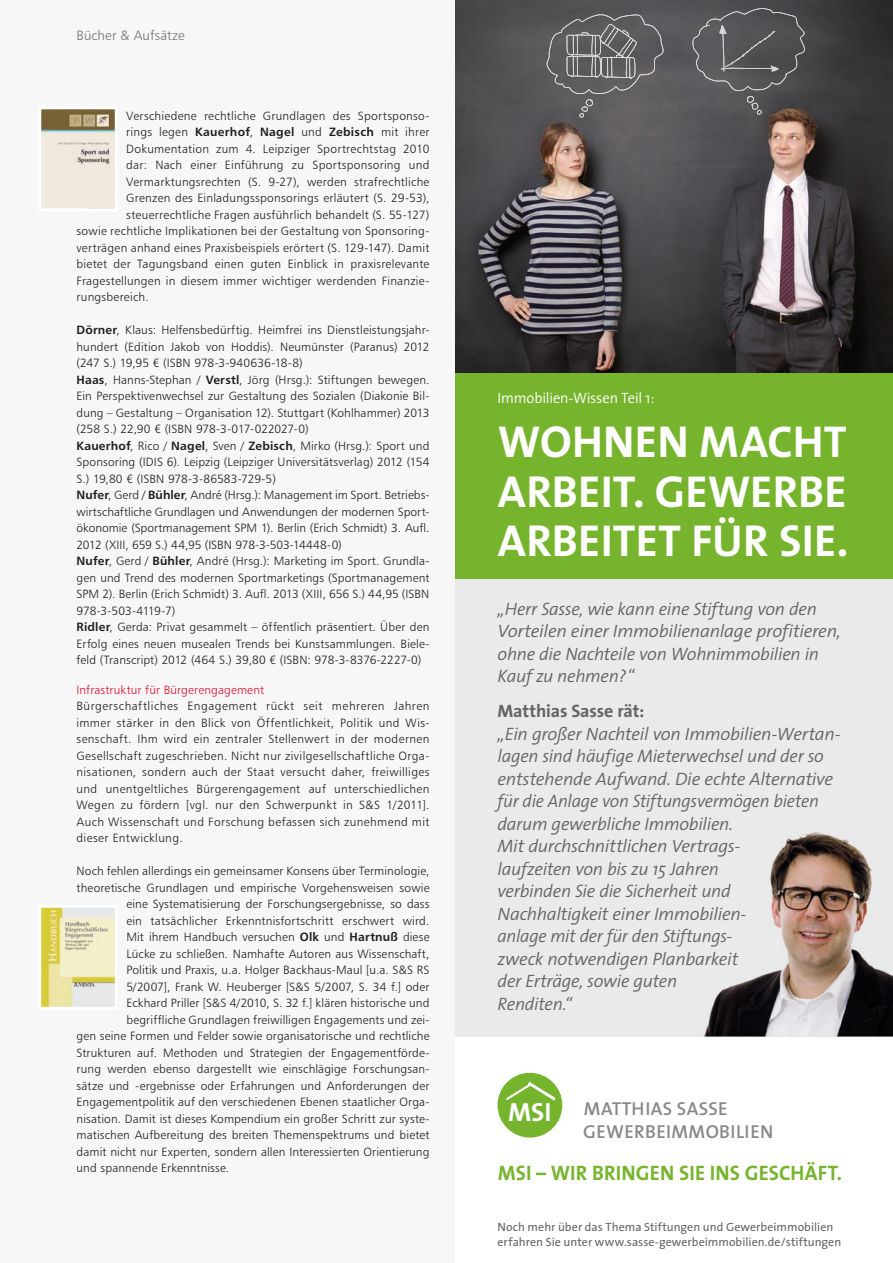
<style>
.page{position:relative;width:893px;height:1263px;background:#f8f7f7}
.page>*{position:absolute;margin:0;border:0;box-sizing:border-box;transform-origin:0 0}
.t1{font:45px/49.5px "The Sans Bold Caps";letter-spacing:.005em;color:#fff;text-align:justify}
.t2{font:700 21px "The Sans";letter-spacing:.01em;color:#77b42e}
.t3{font:600 18.75px/22.8px "The Sans";letter-spacing:.02em;color:#898988}
.t4{font:italic 300 18px/22.5px "The Sans";letter-spacing:-.015em;color:#646463}
.t5{font:700 18px "The Sans";letter-spacing:-.01em;color:#646463}
.t6{font:300 15px "The Sans";letter-spacing:-.01em;color:#fff}
.t7{font:13.5px "Humanist 777 BT Light B";letter-spacing:.01em;color:#71706f}
.t8{font:12px/16.5px "Humanist 777 BT Light B";letter-spacing:.015em;color:#1c1c1b}
.t9{font:12px/14.2px "The Sans";letter-spacing:.005em;color:#646463}
.t10{font:12px "Humanist 777 BT Light B";letter-spacing:.01em;color:#dd0d2f}
.s1{font-family:"Humanist 777 BT Bold B"}
.s2{font-weight:700;font-size:26.4px;color:#fff}
</style>
<div class="page">
<img style="left:42px;top:110px;width:72px;height:97px">
<div style="left:38px;top:106px;width:80px;height:105px;border:3px solid #fff"></div>
<img style="left:42px;top:909px;width:72px;height:97px">
<div style="left:38px;top:905px;width:80px;height:105px;border:3px solid #fff"></div>
<div style="left:455px;top:0;width:438px;height:1263px;background:#fff"></div>
<div style="left:455px;top:444px;width:438px;height:592px;background:#eaeaea"></div>
<img style="left:455px;top:0;width:438px;height:374px">
<div style="left:497px;top:1073px;width:65px;height:64px;background:#77b42e;border-radius:50%"></div>
<svg style="left:504px;top:1079px;width:55px;height:22px"></svg>
<img style="left:704px;top:831px;width:189px;height:205px">
<div style="left:455px;top:374px;width:438px;height:205px;background:#77b42e"></div>
<img style="left:547px;top:14px;width:116px;height:79px">
<img style="left:567px;top:35px;width:33px;height:7px">
<svg style="left:581px;top:32px;width:8px;height:3px"></svg>
<img style="left:604px;top:58px;width:31px;height:20px">
<img style="left:600px;top:24px;width:37px;height:34px">
<svg style="left:622px;top:30px;width:7px;height:6px"></svg>
<img style="left:567px;top:42px;width:37px;height:36px">
<img style="left:579px;top:99px;width:14px;height:18px">
<img style="left:692px;top:8px;width:113px;height:83px">
<img style="left:719px;top:25px;width:60px;height:47px">
<img style="left:725px;top:31px;width:50px;height:36px">
<img style="left:731px;top:31px;width:43px;height:32px">
<img style="left:747px;top:96px;width:15px;height:19px">
<p class="t7" style="left:77px;top:27px;width:110px">Bücher &amp; Aufsätze</p>
<p class="t8" style="left:126px;top:107px;width:305px">Verschiedene rechtliche Grundlagen des Sportsponso-</p>
<p class="t8" style="left:126px;top:123px;width:305px">rings legen <span class="s1">Kauerhof</span>, <span class="s1">Nagel</span> und <span class="s1">Zebisch</span> mit ihrer</p>
<p class="t8" style="left:126px;top:140px;width:305px">Dokumentation zum 4. Leipziger Sportrechtstag 2010</p>
<p class="t8" style="left:126px;top:156px;width:305px">dar: Nach einer Einführung zu Sportsponsoring und</p>
<p class="t8" style="left:126px;top:173px;width:305px">Vermarktungsrechten (S. 9-27), werden strafrechtliche</p>
<p class="t8" style="left:126px;top:189px;width:305px">Grenzen des Einladungssponsorings erläutert (S. 29-53),</p>
<p class="t8" style="left:126px;top:206px;width:305px">steuerrechtliche Fragen ausführlich behandelt (S. 55-127)</p>
<p class="t8" style="left:77px;top:222px;width:354px">sowie rechtliche Implikationen bei der Gestaltung von Sponsoring-</p>
<p class="t8" style="left:77px;top:239px;width:354px">verträgen anhand eines Praxisbeispiels erörtert (S. 129-147). Damit</p>
<p class="t8" style="left:77px;top:255px;width:354px">bietet der Tagungsband einen guten Einblick in praxisrelevante</p>
<p class="t8" style="left:77px;top:272px;width:354px">Fragestellungen in diesem immer wichtiger werdenden Finanzie-</p>
<p class="t8" style="left:77px;top:288px;width:74px">rungsbereich.</p>
<p class="t8" style="left:77px;top:321px;width:354px"><span class="s1">Dörner</span>, Klaus: Helfensbedürftig. Heimfrei ins Dienstleistungsjahr&shy;hundert (Edition Jakob von Hoddis). Neumünster (Paranus) 2012 (247 S.) 19,95 € (ISBN 978-3-940636-18-8)<br><span class="s1">Haas</span>, Hanns-Stephan / <span class="s1">Verstl</span>, Jörg (Hrsg.): Stiftungen bewegen.<br>Ein Perspektivenwechsel zur Gestaltung des Sozialen (Diakonie Bil&shy;dung – Gestaltung – Organisation 12). Stuttgart (Kohlhammer) 2013 (258 S.) 22,90 € (ISBN 978-3-017-022027-0)<br><span class="s1">Kauerhof</span>, Rico / <span class="s1">Nagel</span>, Sven / <span class="s1">Zebisch</span>, Mirko (Hrsg.): Sport und Sponsoring (IDIS 6). Leipzig (Leipziger U niversitätsverlag) 2012 (154<br>S.) 19,80 € (ISBN 978-3-86583-729-5)<br><span class="s1">N ufer</span>, Gerd / <span class="s1">Bühler</span>, André (Hrsg.): Management im Sport. Betriebs&shy;wirtschaftliche Grundlagen und Anwendungen der modernen Sport&shy;ökonomie (Sportmanagement SPM 1). Berlin (Erich Schmidt) 3. Aufl.<br>2012 (XIII, 659 S.) 44,95 (ISBN 978-3-503-14448-0)<br><span class="s1">Nufer</span>, Gerd / <span class="s1">Bühler</span>, André (Hrsg.): Marketing im Sport. Grundla&shy;gen und Trend des modernen Sportmarketings (Sportmanagement SPM 2). Berlin (Erich Schmidt) 3. Aufl. 2013 (XIII, 656 S.) 44,95 (ISBN 978-3-503-4119-7)<br><span class="s1">Ridler</span>, Gerda: Privat gesammelt – öffentlich präsentiert. Über den Erfolg eines neuen musealen Trends bei Kunstsammlungen. Biele&shy;feld (Transcript) 2012 (464 S.) 39,80 € (ISBN: 978-3-8376-2227-0)</p>
<p class="t10" style="left:77px;top:682px;width:189px">Infrastruktur für Bürgerengagement</p>
<p class="t8" style="left:77px;top:698px;width:354px;text-align:justify">Bürgerschaftliches Engagement rückt seit mehreren Jahren immer stärker in den Blick von Öffentlichkeit, Politik und Wis&shy;senschaft. Ihm wird ein zentraler Stellenwert in der modernen Gesellschaft zugeschrieben. Nicht nur zivilgesellschaftliche Orga&shy;nisationen, sondern auch der Staat versucht daher, freiwilliges und unentgeltliches Bürgerengagement auf unterschiedlichen Wegen zu fördern [vgl. nur den Schwerpunkt in S&amp;S 1/2011].<br>Auch Wissenschaft und Forschung befassen sich zunehmend mit dieser Entwicklung.</p>
<p class="t8" style="left:77px;top:863px;width:354px">Noch fehlen allerdings ein gemeinsamer Konsens über Terminologie,</p>
<p class="t8" style="left:77px;top:879px;width:354px">theoretische Grundlagen und empirische Vorgehensweisen sowie</p>
<p class="t8" style="left:126px;top:896px;width:305px">eine Systematisierung der Forschungsergebnisse, so dass</p>
<p class="t8" style="left:126px;top:912px;width:305px">ein tatsächlicher Erkenntnisfortschritt erschwert wird.</p>
<p class="t8" style="left:126px;top:929px;width:305px">Mit ihrem Handbuch versuchen <span class="s1">Olk</span> und <span class="s1">Hartnuß</span> diese</p>
<p class="t8" style="left:126px;top:945px;width:305px">Lücke zu schließen. Namhafte Autoren aus Wissenschaft,</p>
<p class="t8" style="left:126px;top:962px;width:305px">Politik und Praxis, u.a. Holger Backhaus-Maul [u.a. S&amp;S RS</p>
<p class="t8" style="left:126px;top:978px;width:305px">5/2007], Frank W. Heuberger [S&amp;S 5/2007, S. 34 f.] oder</p>
<p class="t8" style="left:126px;top:995px;width:305px">Eckhard Priller [S&amp;S 4/2010, S. 32 f.] klären historische und</p>
<p class="t8" style="left:126px;top:1011px;width:305px">begriffliche Grundlagen freiwilligen Engagements und zei-</p>
<p class="t8" style="left:77px;top:1028px;width:354px">gen seine Formen und Felder sowie organisatorische und rechtliche</p>
<p class="t8" style="left:77px;top:1044px;width:354px">Strukturen auf. Methoden und Strategien der Engagementförde-</p>
<p class="t8" style="left:77px;top:1061px;width:354px">rung werden ebenso dargestellt wie einschlägige Forschungsan-</p>
<p class="t8" style="left:77px;top:1077px;width:354px">sätze und -ergebnisse oder Erfahrungen und Anforderungen der</p>
<p class="t8" style="left:77px;top:1094px;width:354px">Engagementpolitik auf den verschiedenen Ebenen staatlicher Orga-</p>
<p class="t8" style="left:77px;top:1110px;width:354px">nisation. Damit ist dieses Kompendium ein großer Schritt zur syste-</p>
<p class="t8" style="left:77px;top:1127px;width:354px">matischen Aufbereitung des breiten Themenspektrums und bietet</p>
<p class="t8" style="left:77px;top:1143px;width:354px">damit nicht nur Experten, sondern allen Interessierten Orientierung</p>
<p class="t8" style="left:77px;top:1160px;width:154px">und spannende Erkenntnisse.</p>
<p class="t6" style="left:498px;top:386px;width:158px">Immobilien-Wissen Teil 1:</p>
<h1 class="t1" style="left:498px;top:416px;width:352px">WOHNEN MACHT ARBEIT. GEWERBE ARBEITET FÜR SIE.</h1>
<h3 class="t4" style="left:498px;top:597px;width:345px">„Herr Sasse, wie kann eine Stiftung von den Vorteilen einer Immobilienanlage profitieren, ohne die Nachteile von Wohnimmobilien in Kauf zu nehmen?“</h3>
<h3 class="t5" style="left:497px;top:696px;width:148px">Matthias Sasse rät:</h3>
<p class="t4" style="left:497px;top:722px;width:345px">„Ein großer Nachteil von Immobilien-Wertan&shy;lagen sind häufige Mieterwechsel und der so entstehende Aufwand. Die echte Alternative für die Anlage von Stiftungsvermögen bieten darum gewerbliche Immobilien.<br>Mit durchschnittlichen Vertrags-<br>laufzeiten von bis zu 15 Jahren<br>verbinden Sie die Sicherheit und Nachhaltigkeit einer Immobilien-<br>anlage mit der für den Stiftungs-<br>zweck notwendigen Planbarkeit<br>der Erträge, sowie guten<br>Renditen.“</p>
<h3 class="t3" style="left:583px;top:1096px;width:192px;text-indent:-75px"><span class="s2">MSI</span> MATTHIAS SASSE<br>GEWERBEIMMOBILIEN</h3>
<h2 class="t2" style="left:498px;top:1155px;width:346px">MSI – WIR BRINGEN SIE INS GESCHÄFT.</h2>
<p class="t9" style="left:497px;top:1220px;width:345px">Noch mehr über das Thema Stiftungen und Gewerbeimmobilien erfahren Sie unter www.sasse-gewerbeimmobilien.de/stiftungen</p>
</div>
